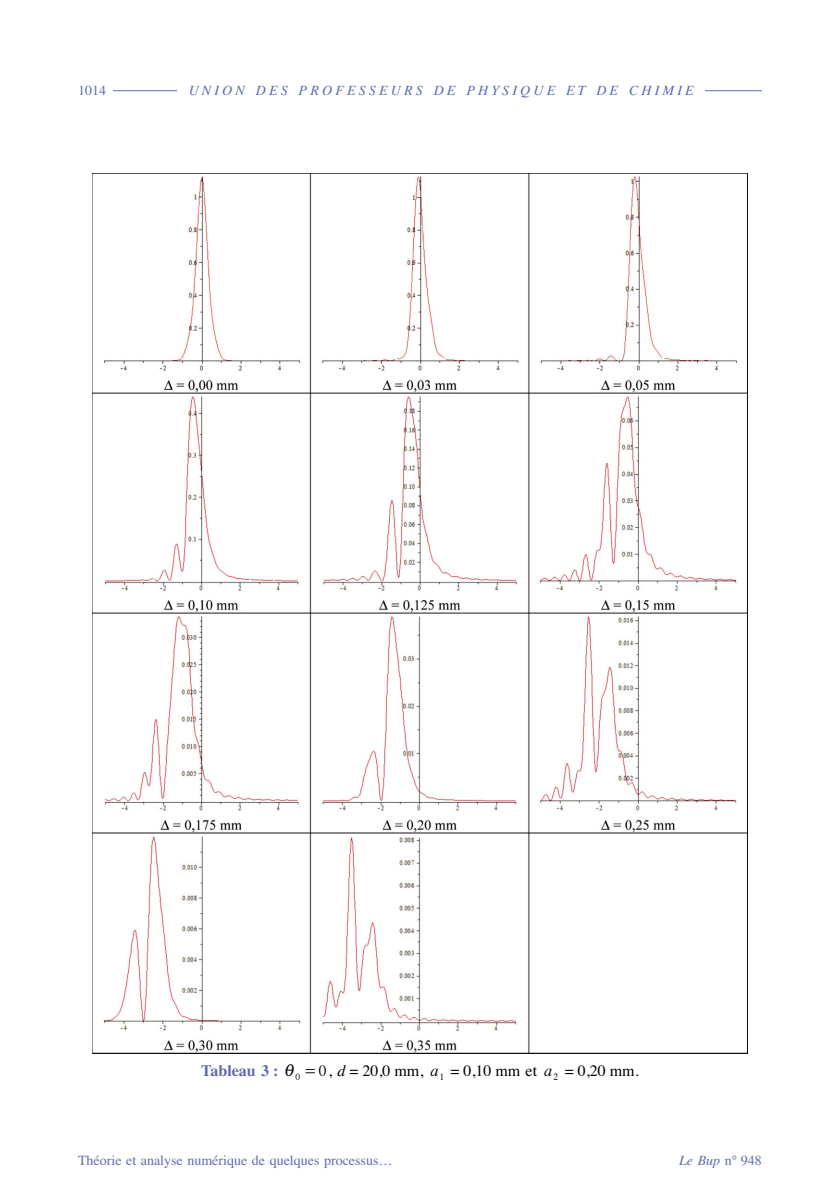
<style>
.page{position:relative;width:840px;height:1191px;background:#fff}
.page>*{position:absolute;margin:0;border:0;box-sizing:border-box;transform-origin:0 0}
.t1{font:16px "Times";color:#000}
.t2{font:14px "Times";color:#5e6ab1}
.t3{font:italic 14px "Times";letter-spacing:.225em;color:#5e6ab1}
.t4{font:9.6px "MM Times Roman";color:#000}
.s1{font-weight:700;color:#5e6ab1}
.s2{font-family:"MM Greek";font-style:italic}
.s3{font-family:"MM Times Roman"}
.s4{font-style:italic}
.s5{font-family:"MM Times";font-style:italic}
.s6{font-style:normal}
</style>
<div class="page">
<img style="left:92px;top:174px;width:655px;height:879px">
<hr style="left:78px;top:90px;width:683px;height:1px;background:#5e6ab1">
<div style="left:177px;top:85px;width:527px;height:20px;background:#fff"></div>
<div style="left:78px;top:85px;width:34px;height:20px;background:#fff"></div>
<p class="t2" style="left:78px;top:82px;width:29px">1014</p>
<p class="t3" style="left:189px;top:82px;width:506px">UNION DES PROFESSEURS DE PHYSIQUE ET DE CHIMIE</p>
<p class="t1" style="left:201px;top:1060px;width:439px"><span class="s1">Tableau 3 :</span> <span class="s2">i</span><sub>0</sub> <span class="s3">=0</span>, <span class="s4">d</span> = 20,0 mm, <span class="s5">a</span><sub>1</sub> = 0,10 mm et <span class="s5">a</span> = 0,20 mm.</p>
<p class="t4" style="left:553px;top:1069px;width:7px">2</p>
<p class="t2" style="left:78px;top:1152px;width:316px">Théorie et analyse numérique de quelques processus…</p>
<p class="t3" style="left:678px;top:1152px;width:84px">Le Bup <span class="s6">n° 948</span></p>
</div>
